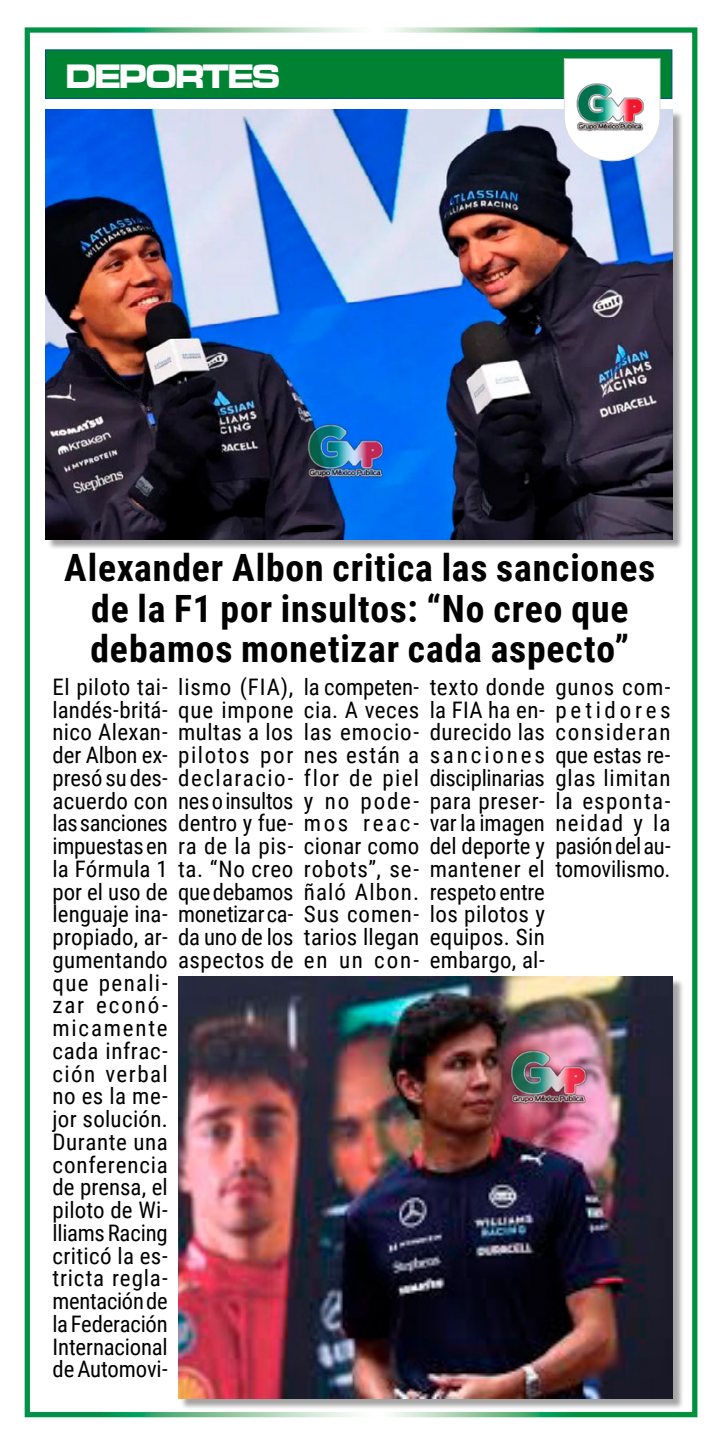
<style>
.page{position:relative;width:720px;height:1439px;background:#fff}
.page>*{position:absolute;margin:0;border:0;box-sizing:border-box;transform-origin:0 0}
.t1{font:700 37.62px/40.2px "Roboto Condensed";letter-spacing:.02em;color:#000;text-align:center}
.t2{font:35px "Microgramma D Bold Exte";letter-spacing:-.03em;color:#fff;scale:.9 1}
.t3{font:22.75px/22.8px "Roboto Condensed";letter-spacing:.01em;color:#000;text-align:justify}
</style>
<div class="page">
<div style="left:25px;top:27px;width:672px;height:1390px;border:5px solid #fff"></div>
<div style="left:180px;top:978px;width:503px;height:431px;background:#000;opacity:.36"></div>
<img style="left:178px;top:976px;width:494px;height:422px">
<div style="left:47px;top:111px;width:636px;height:439px;background:#000;opacity:.37"></div>
<img style="left:46px;top:110px;width:626px;height:429px">
<div style="left:45px;top:49px;width:627px;height:50px;background:#008233;border:1px solid #00499a"></div>
<svg style="left:563px;top:58px;width:97px;height:103px"></svg>
<img style="left:292px;top:394px;width:110px;height:110px">
<img style="left:495px;top:1020px;width:110px;height:110px">
<h2 class="t2" style="left:66px;top:53px;width:239px">DEPORTES</h2>
<h1 class="t1" style="left:64px;top:546px;width:592px">Alexander Albon critica las sanciones de la F1 por insultos: “No creo que debamos monetizar cada aspecto”</h1>
<p class="t3" style="left:52px;top:674px;width:117px">El piloto tai&shy;landés-britá&shy;nico Alexan&shy;der Albon ex&shy;presó su des&shy;acuerdo con las sanciones impuestas en la Fórmula 1 por el uso de lenguaje ina&shy;propiado, ar&shy;gumentando que penali&shy;zar econó&shy;micamente cada infrac&shy;ción verbal no es la me&shy;jor solución.<br>Durante una conferencia de prensa, el piloto de Wi&shy;lliams Racing criticó la es&shy;tricta regla&shy;mentación de la Federación Internacional de Automovi-</p>
<p class="t3" style="left:178px;top:674px;width:117px">lismo (FIA), que impone multas a los pilotos por declaracio&shy;nes o insultos dentro y fue&shy;ra de la pis&shy;ta. “No creo que debamos monetizar ca&shy;da uno de los aspectos de</p>
<p class="t3" style="left:304px;top:674px;width:117px">la competen&shy;cia. A veces las emocio&shy;nes están a flor de piel y no pode&shy;mos reac&shy;cionar como robots”, se&shy;ñaló Albon.<br>Sus comen&shy;tarios llegan en un con-</p>
<p class="t3" style="left:429px;top:674px;width:117px">texto donde la FIA ha en&shy;durecido las sanciones disciplinarias para preser&shy;var la imagen del deporte y mantener el respeto entre los pilotos y equipos. Sin embargo, al-</p>
<p class="t3" style="left:555px;top:674px;width:117px">gunos com&shy;petidores consideran que estas re&shy;glas limitan la esponta&shy;neidad y la pasión del au&shy;tomovilismo.</p>
</div>
